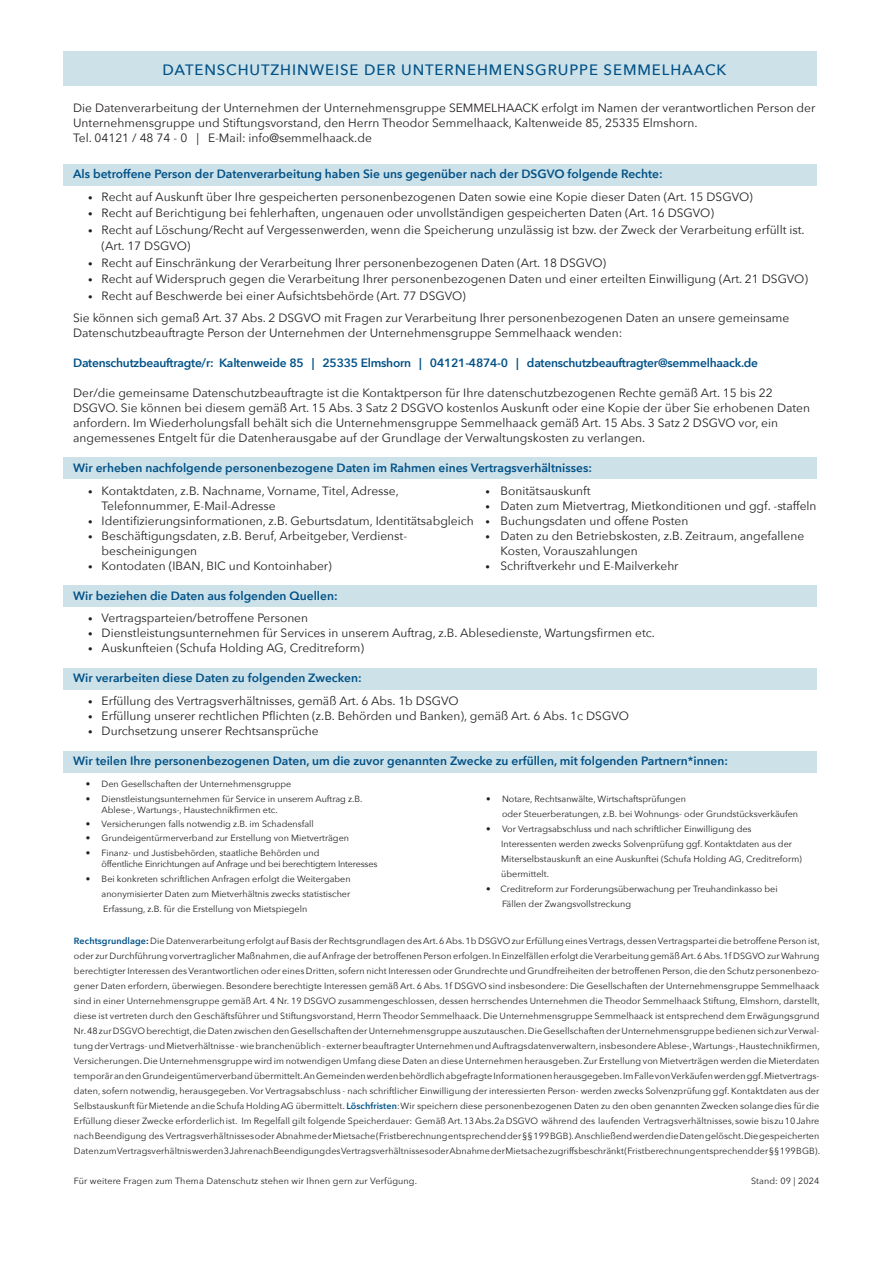
<style>
.page{position:relative;width:893px;height:1263px;background:#fff}
.page>*{position:absolute;margin:0;border:0;box-sizing:border-box;transform-origin:0 0}
.t1{font:500 15px "Avenir Next";letter-spacing:.06em;color:#005187}
.t2{font:12px/15px "Avenir Next";color:#231f20}
.t3{font:600 12px "Avenir Next";color:#005187}
.t4{font:600 12px "Avenir Next";letter-spacing:-.02em;color:#005187}
.t5{font:9px/15px "Avenir Next";color:#231f20}
.t6{font:9px/10.8px "Avenir Next";letter-spacing:-.02em;color:#231f20}
.s1{font-size:9px}
.s2{font-weight:600;color:#005187}
.s3{font-weight:600}
</style>
<div class="page">
<div style="left:63px;top:751px;width:754px;height:21px;background:#cce1e8"></div>
<div style="left:63px;top:668px;width:754px;height:22px;background:#cce1e8"></div>
<div style="left:63px;top:585px;width:754px;height:21px;background:#cce1e8"></div>
<div style="left:63px;top:164px;width:754px;height:22px;background:#cce1e8"></div>
<div style="left:63px;top:458px;width:754px;height:21px;background:#cce1e8"></div>
<div style="left:63px;top:52px;width:754px;height:34px;background:#cce1e8"></div>
<h1 class="t1" style="left:162px;top:57px;width:566px">DATENSCHUTZHINWEISE DER UNTERNEHMENSGRUPPE SEMMELHAACK</h1>
<p class="t2" style="left:73px;top:100px;width:744px">Die Datenverarbeitung der Unternehmen der Unternehmensgruppe SEMMELHAACK erfolgt im Namen der verantwortlichen Person der<br>Unternehmensgruppe und Stiftungsvorstand, den Herrn Theodor Semmelhaack, Kaltenweide 85, 25335 Elmshorn.<br>Tel. 04121 / 48 74 - 0 | E-Mail: info@semmelhaack.de</p>
<h2 class="t3" style="left:73px;top:164px;width:591px">Als betroffene Person der Datenverarbeitung haben Sie uns gegenüber nach der DSGVO folgende Rechte:</h2>
<h2 class="t2" style="left:88px;top:189px;width:666px"><span class="s1">•</span> Recht auf Auskunft über Ihre gespeicherten personenbezogenen Daten sowie eine Kopie dieser Daten (Art. 15 DSGVO)</h2>
<h2 class="t2" style="left:88px;top:205px;width:627px"><span class="s1">•</span> Recht auf Berichtigung bei fehlerhaften, ungenauen oder unvollständigen gespeicherten Daten (Art. 16 DSGVO)</h2>
<h2 class="t2" style="left:102px;top:221px;width:705px;line-height:16.5px;text-indent:-14px"><span class="s1">•</span> Recht auf Löschung/Recht auf Vergessenwerden, wenn die Speicherung unzulässig ist bzw. der Zweck der Verarbeitung erfüllt ist. (Art. 17 DSGVO)</h2>
<h2 class="t2" style="left:88px;top:255px;width:520px"><span class="s1">•</span> Recht auf Einschränkung der Verarbeitung Ihrer personenbezogenen Daten (Art. 18 DSGVO)</h2>
<h2 class="t2" style="left:88px;top:271px;width:721px"><span class="s1">•</span> Recht auf Widerspruch gegen die Verarbeitung Ihrer personenbezogenen Daten und einer erteilten Einwilligung (Art. 21 DSGVO)</h2>
<h2 class="t2" style="left:73px;top:284px;width:718px;line-height:22.5px;text-indent:15px"><span class="s1">•</span> Recht auf Beschwerde bei einer Aufsichtsbehörde (Art. 77 DSGVO)<br>Sie können sich gemaß Art. 37 Abs. 2 DSGVO mit Fragen zur Verarbeitung Ihrer personenbezogenen Daten an unsere gemeinsame</h2>
<h2 class="t2" style="left:73px;top:325px;width:551px">Datenschutzbeauftragte Person der Unternehmen der Unternehmensgruppe Semmelhaack wenden:</h2>
<h2 class="t4" style="left:73px;top:353px;width:687px">Datenschutzbeauftragte/r: Kaltenweide 85 | 25335 Elmshorn | 04121-4874-0 | datenschutzbeauftragter@semmelhaack.de</h2>
<p class="t2" style="left:73px;top:385px;width:738px">Der/die gemeinsame Datenschutzbeauftragte ist die Kontaktperson für Ihre datenschutzbezogenen Rechte gemäß Art. 15 bis 22<br>DSGVO. Sie können bei diesem gemäß Art. 15 Abs. 3 Satz 2 DSGVO kostenlos Auskunft oder eine Kopie der über Sie erhobenen Daten anfordern. Im Wiederholungsfall behält sich die Unternehmensgruppe Semmelhaack gemäß Art. 15 Abs. 3 Satz 2 DSGVO vor, ein angemessenes Entgelt für die Datenherausgabe auf der Grundlage der Verwaltungskosten zu verlangen.</p>
<h2 class="t3" style="left:73px;top:458px;width:520px">Wir erheben nachfolgende personenbezogene Daten im Rahmen eines Vertragsverhältnisses:</h2>
<h2 class="t2" style="left:102px;top:483px;width:299px;text-indent:-14px"><span class="s1">•</span> Kontaktdaten, z.B. Nachname, Vorname, Titel, Adresse,<br>Telefonnummer, E-Mail-Adresse</h2>
<h2 class="t2" style="left:88px;top:513px;width:387px"><span class="s1">•</span> Identifizierungsinformationen, z.B. Geburtsdatum, Identitätsabgleich</h2>
<h2 class="t2" style="left:102px;top:528px;width:307px;text-indent:-14px"><span class="s1">•</span> Beschäftigungsdaten, z.B. Beruf, Arbeitgeber, Verdienst&shy;bescheinigungen</h2>
<h2 class="t2" style="left:88px;top:558px;width:245px"><span class="s1">•</span> Kontodaten (IBAN, BIC und Kontoinhaber)</h2>
<h2 class="t3" style="left:73px;top:585px;width:266px">Wir beziehen die Daten aus folgenden Quellen:</h2>
<h2 class="t2" style="left:88px;top:610px;width:222px"><span class="s1">•</span> Vertragsparteien/betroffene Personen</h2>
<h2 class="t2" style="left:88px;top:625px;width:568px"><span class="s1">•</span> Dienstleistungsunternehmen für Services in unserem Auftrag, z.B. Ablesedienste, Wartungsfirmen etc.</h2>
<h2 class="t2" style="left:88px;top:640px;width:277px"><span class="s1">•</span> Auskunfteien (Schufa Holding AG, Creditreform)</h2>
<h2 class="t3" style="left:73px;top:668px;width:290px">Wir verarbeiten diese Daten zu folgenden Zwecken:</h2>
<h2 class="t2" style="left:88px;top:693px;width:372px"><span class="s1">•</span> Erfüllung des Vertragsverhältnisses, gemäß Art. 6 Abs. 1b DSGVO</h2>
<h2 class="t2" style="left:88px;top:708px;width:542px"><span class="s1">•</span> Erfüllung unserer rechtlichen Pflichten (z.B. Behörden und Banken), gemäß Art. 6 Abs. 1c DSGVO</h2>
<h2 class="t2" style="left:88px;top:723px;width:232px"><span class="s1">•</span> Durchsetzung unserer Rechtsansprüche</h2>
<h2 class="t3" style="left:73px;top:750px;width:656px">Wir teilen Ihre personenbezogenen Daten, um die zuvor genannten Zwecke zu erfüllen, mit folgenden Partnern*innen:</h2>
<p class="t5" style="left:86px;top:776px;width:207px">• Den Gesellschaften der Unternehmensgruppe</p>
<p class="t5" style="left:102px;top:793px;width:262px;line-height:10.8px;text-indent:-16px">• Dienstleistungsunternehmen für Service in unserem Auftrag z.B.<br>Ablese-, Wartungs-, Haustechnikfirmen etc.</p>
<p class="t5" style="left:86px;top:816px;width:229px">• Versicherungen falls notwendig z.B. im Schadensfall</p>
<p class="t5" style="left:86px;top:830px;width:265px">• Grundeigentürmerverband zur Erstellung von Mietverträgen</p>
<p class="t6" style="left:102px;top:847px;width:277px;text-indent:-16px">• Finanz- und Justisbehörden, staatliche Behörden und<br>öffentliche Einrichtungen auf Anfrage und bei berechtigtem Interesses</p>
<p class="t5" style="left:102px;top:870px;width:251px;text-align:justify;text-indent:-16px">• Bei konkreten schriftlichen Anfragen erfolgt die Weitergaben anonymisierter Daten zum Mietverhältnis zwecks statistischer Erfassung, z.B. für die Erstellung von Mietspiegeln</p>
<h2 class="t2" style="left:485px;top:483px;width:106px"><span class="s1">•</span> Bonitätsauskunft</h2>
<h2 class="t2" style="left:485px;top:498px;width:333px"><span class="s1">•</span> Daten zum Mietvertrag, Mietkonditionen und ggf. -staffeln</h2>
<h2 class="t2" style="left:485px;top:513px;width:204px"><span class="s1">•</span> Buchungsdaten und offene Posten</h2>
<h2 class="t2" style="left:500px;top:528px;width:305px;text-indent:-15px"><span class="s1">•</span> Daten zu den Betriebskosten, z.B. Zeitraum, angefallene<br>Kosten, Vorauszahlungen</h2>
<h2 class="t2" style="left:485px;top:558px;width:195px"><span class="s1">•</span> Schriftverkehr und E-Mailverkehr</h2>
<p class="t5" style="left:502px;top:791px;width:298px;text-indent:-16px">• Notare, Rechtsanwälte, Wirtschaftsprüfungen<br>oder Steuerberatungen, z.B. bei Wohnungs- oder Grundstücksverkäufen</p>
<p class="t5" style="left:501px;top:821px;width:302px;text-indent:-15px">• Vor Vertragsabschluss und nach schriftlicher Einwilligung des Interessenten werden zwecks Solvenprüfung ggf. Kontaktdaten aus der Miterselbstauskunft an eine Auskunftei (Schufa Holding AG, Creditreform) übermittelt.</p>
<p class="t5" style="left:502px;top:881px;width:277px;text-indent:-16px">• Creditreform zur Forderungsüberwachung per Treuhandinkasso bei<br>Fällen der Zwangsvollstreckung</p>
<p class="t5" style="left:74px;top:933px;width:747px;text-align:justify"><span class="s2">Rechtsgrundlage</span><span class="s3">:</span> Die Datenverarbeitung erfolgt auf Basis der Rechtsgrundlagen des Art. 6 Abs. 1b DSGVO zur Erfüllung eines Vertrags, dessen Vertragspartei die betroffene Person ist, oder zur Durchführung vorvertraglicher Maßnahmen, die auf Anfrage der betroffenen Person erfolgen. In Einzelfällen erfolgt die Verarbeitung gemäß Art. 6 Abs. 1f DSGVO zur Wahrung berechtigter Interessen des Verantwortlichen oder eines Dritten, sofern nicht Interessen oder Grundrechte und Grundfreiheiten der betroffenen Person, die den Schutz personenbezo&shy;gener Daten erfordern, überwiegen. Besondere berechtigte Interessen gemäß Art. 6 Abs. 1f DSGVO sind insbesondere: Die Gesellschaften der Unternehmensgruppe Semmelhaack sind in einer Unternehmensgruppe gemäß Art. 4 Nr. 19 DSGVO zusammengeschlossen, dessen herrschendes Unternehmen die Theodor Semmelhaack Stiftung, Elmshorn, darstellt, diese ist vertreten durch den Geschäftsführer und Stiftungsvorstand, Herrn Theodor Semmelhaack. Die Unternehmensgruppe Semmelhaack ist entsprechend dem Erwägungsgrund Nr. 48 zur DSGVO berechtigt, die Daten zwischen den Gesellschaften der Unternehmensgruppe auszutauschen. Die Gesellschaften der Unternehmensgruppe bedienen sich zur Verwal&shy;tung der Vertrags- und Mietverhältnisse - wie branchenüblich - externer beauftragter Unternehmen und Auftragsdatenverwaltern, insbesondere Ablese-, Wartungs-, Haustechnikfirmen, Versicherungen. Die Unternehmensgruppe wird im notwendigen Umfang diese Daten an diese Unternehmen herausgeben. Zur Erstellung von Mietverträgen werden die Mieterdaten temporär an den Grundeigentümerverband übermittelt. An Gemeinden werden behördlich abgefragte Informationen herausgegeben. Im Falle von Verkäufen werden ggf. Mietvertrags&shy;daten, sofern notwendig, herausgegeben. Vor Vertragsabschluss - nach schriftlicher Einwilligung der interessierten Person- werden zwecks Solvenzprüfung ggf. Kontaktdaten aus der Selbstauskunft für Mietende an die Schufa Holding AG übermittelt. <span class="s2">Löschfristen</span>: Wir speichern diese personenbezogenen Daten zu den oben genannten Zwecken solange dies für die Erfüllung dieser Zwecke erforderlich ist. Im Regelfall gilt folgende Speicherdauer: Gemäß Art. 13 Abs. 2a DSGVO während des laufenden Vertragsverhältnisses, sowie bis zu 10 Jahre nach Beendigung des Vertragsverhältnisses oder Abnahme der Mietsache (Fristberechnung entsprechend der §§ 199 BGB). Anschließend werden die Daten gelöscht. Die gespeicherten Daten zum Vertragsverhältnis werden 3 Jahre nach Beendigung des Vertragsverhältnisses oder Abnahme der Mietsache zugriffsbeschränkt (Fristberechnung entsprechend der §§ 199 BGB).</p>
<p class="t5" style="left:74px;top:1173px;width:345px">Für weitere Fragen zum Thema Datenschutz stehen wir Ihnen gern zur Verfügung.</p>
<p class="t5" style="left:751px;top:1173px;width:70px">Stand: 09 | 2024</p>
</div>
